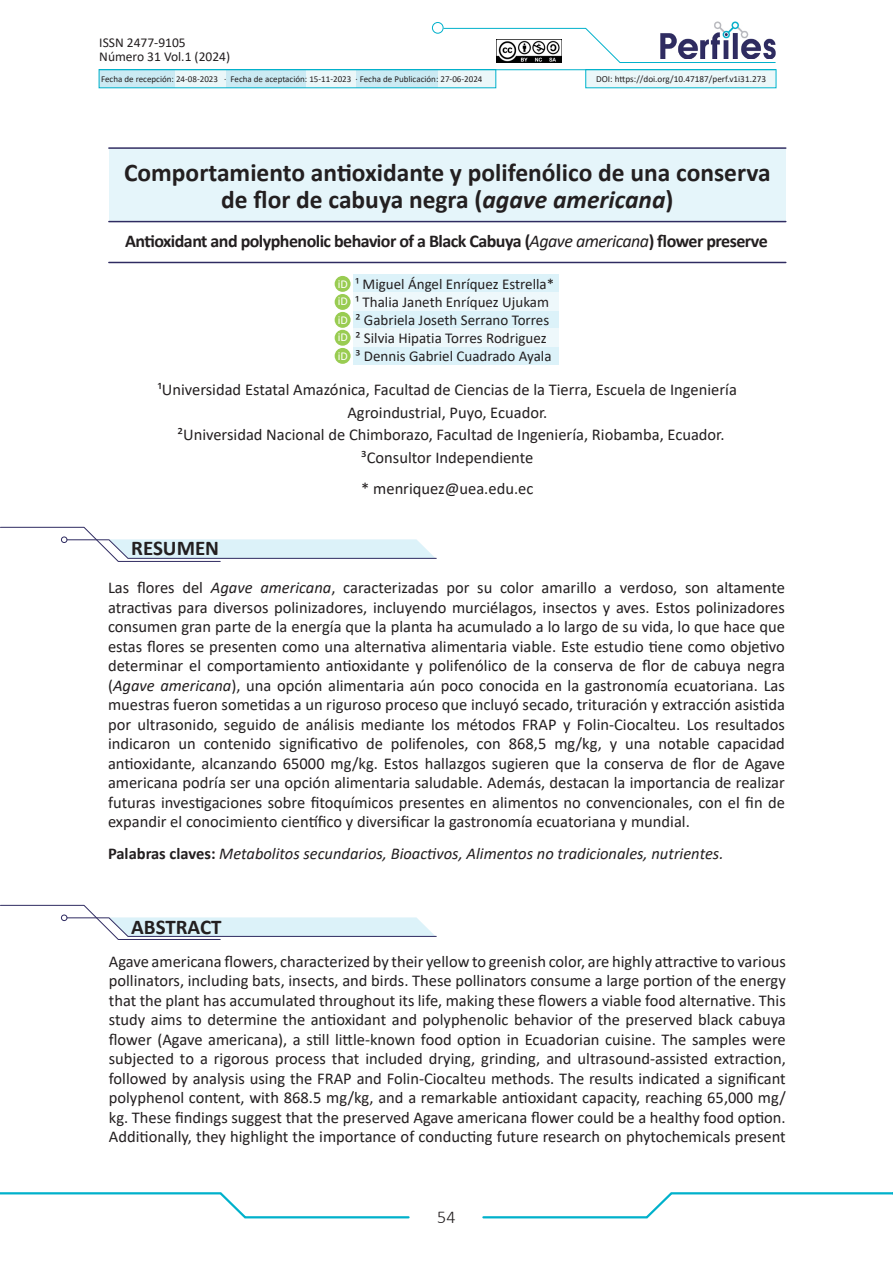
<style>
.page{position:relative;width:893px;height:1263px;background:#fff}
.page>*{position:absolute;margin:0;border:0;box-sizing:border-box;transform-origin:0 0}
.t1{font:700 25.5px/27px "Calibri";color:#231f20;text-align:center}
.ENCABEZADO{font:700 21px "Calibri";color:#231f20}
.t2{font:700 18px "Calibri";letter-spacing:-.03em;color:#231f20}
.t3{font:300 18px "Calibri";color:#231f20}
.t4{font:16.5px/19.5px "Calibri";color:#231f20;text-align:justify}
.t5{font:italic 16.5px "Calibri";color:#231f20}
.Nombres_autores{font:15px "Calibri";color:#231f20}
.t6{font:13.5px/14px "Calibri";color:#231f20}
.t7{font:12px "Calibri";color:#fff}
.t8{font:9.3px "Calibri";color:#231f20}
.t9{font:9px "Calibri";color:#231f20}
.s1{font-style:italic}
.s2{font-weight:400;font-style:italic}
.s3{font-weight:700;font-style:normal}
</style>
<div class="page">
<svg style="left:0;top:1192px;width:410px;height:27px"></svg>
<svg style="left:482px;top:1192px;width:411px;height:27px"></svg>
<svg style="left:0;top:526px;width:437px;height:36px"></svg>
<svg style="left:0;top:904px;width:437px;height:36px"></svg>
<div style="left:109px;top:150px;width:677px;height:71px;background:#e5f5fa"></div>
<hr style="left:109px;top:262px;width:677px;height:1px;background:#2f2b61">
<hr style="left:109px;top:221px;width:677px;height:1px;background:#2f2b61">
<hr style="left:109px;top:147px;width:677px;height:2px;background:#2f2b61">
<div style="left:99px;top:70px;width:397px;height:18px;background:#ebf7f9"></div>
<div style="left:227px;top:70px;width:79px;height:18px;background:#cbeaf3"></div>
<div style="left:357px;top:70px;width:81px;height:18px;background:#cbeaf3"></div>
<div style="left:99px;top:70px;width:76px;height:18px;background:#cbeaf3"></div>
<div style="left:586px;top:70px;width:190px;height:18px;background:#ebf7f9"></div>
<img style="left:714px;top:22px;width:26px;height:6px">
<div style="left:432px;top:22px;width:12px;height:12px;border:1px solid #00b1cb;border-radius:50%"></div>
<svg style="left:443px;top:28px;width:333px;height:35px"></svg>
<img style="left:496px;top:39px;width:65px;height:23px">
<hr style="left:99px;top:69px;width:676px;height:1px;background:#00b1cb">
<div style="left:353px;top:275px;width:205px;height:18px;background:#dcf2f9"></div>
<div style="left:353px;top:311px;width:205px;height:18px;background:#dcf2f9"></div>
<div style="left:353px;top:347px;width:205px;height:18px;background:#dcf2f9"></div>
<div style="left:353px;top:293px;width:205px;height:18px;background:#eef8fb"></div>
<div style="left:353px;top:329px;width:205px;height:18px;background:#eef8fb"></div>
<div style="left:335px;top:276px;width:16px;height:16px;background:#99cc52;border-radius:50%"></div>
<div style="left:335px;top:294px;width:16px;height:16px;background:#99cc52;border-radius:50%"></div>
<div style="left:335px;top:312px;width:16px;height:16px;background:#99cc52;border-radius:50%"></div>
<div style="left:335px;top:348px;width:16px;height:16px;background:#99cc52;border-radius:50%"></div>
<div style="left:335px;top:330px;width:16px;height:16px;background:#99cc52;border-radius:50%"></div>
<p class="t6" style="left:99px;top:35px;width:88px">ISSN 2477-9105</p>
<p class="t6" style="left:99px;top:49px;width:132px">Número 31 Vol.1 (2024)</p>
<p class="t6" style="left:108px;top:37px;width:132px">ISSN 2477-9105<br>Número 31 Vol.1 (2024)</p>
<p class="t9" style="left:101px;top:73px;width:383px">Fecha de recepción: 24-08-2023 · Fecha de aceptación: 15-11-2023 · Fecha de Publicación: 27-06-2024</p>
<p class="t8" style="left:596px;top:73px;width:171px">DOI: https://doi.org/10.47187/perf.v1i31.273</p>
<p class="t1" style="left:124px;top:159px;width:648px">Comportamiento antioxidante y polifenólico de una conserva de flor de cabuya negra (<span class="s1">agave americana</span>)</p>
<p class="t2" style="left:125px;top:228px;width:644px">Antioxidant and polyphenolic behavior of a Black Cabuya (<span class="s2">Agave americana</span>) flower preserve</p>
<p class="t7" style="left:338px;top:275px;width:12px">iD</p>
<p class="t7" style="left:338px;top:311px;width:12px">iD</p>
<p class="t7" style="left:338px;top:347px;width:12px">iD</p>
<p class="t7" style="left:338px;top:293px;width:12px">iD</p>
<p class="t7" style="left:338px;top:329px;width:12px">iD</p>
<p class="Nombres_autores" style="left:355px;top:273px;width:200px">¹ Miguel Ángel Enríquez Estrella*</p>
<p class="Nombres_autores" style="left:355px;top:309px;width:195px">² Gabriela Joseth Serrano Torres</p>
<p class="Nombres_autores" style="left:355px;top:345px;width:198px">³ Dennis Gabriel Cuadrado Ayala</p>
<p class="Nombres_autores" style="left:355px;top:291px;width:195px">¹ Thalia Janeth Enríquez Ujukam</p>
<p class="Nombres_autores" style="left:355px;top:327px;width:193px">² Silvia Hipatia Torres Rodriguez</p>
<p class="t4" style="left:158px;top:378px;width:581px;line-height:22.5px;text-align:center">¹Universidad Estatal Amazónica, Facultad de Ciencias de la Tierra, Escuela de Ingeniería Agroindustrial, Puyo, Ecuador.<br>²Universidad Nacional de Chimborazo, Facultad de Ingeniería, Riobamba, Ecuador.<br>³Consultor Independiente</p>
<p class="t4" style="left:361px;top:478px;width:174px">* menriquez@uea.edu.ec</p>
<p class="ENCABEZADO" style="left:131px;top:534px;width:89px">RESUMEN</p>
<p class="t4" style="left:108px;top:578px;width:678px">Las flores del <span class="s1">Agave americana</span>, caracterizadas por su color amarillo a verdoso, son altamente atractivas para diversos polinizadores, incluyendo murciélagos, insectos y aves. Estos polinizadores consumen gran parte de la energía que la planta ha acumulado a lo largo de su vida, lo que hace que estas flores se presenten como una alternativa alimentaria viable. Este estudio tiene como objetivo determinar el comportamiento antioxidante y polifenólico de la conserva de flor de cabuya negra (<span class="s1">Agave americana</span>), una opción alimentaria aún poco conocida en la gastronomía ecuatoriana. Las muestras fueron sometidas a un riguroso proceso que incluyó secado, trituración y extracción asistida por ultrasonido, seguido de análisis mediante los métodos FRAP y Folin-Ciocalteu. Los resultados indicaron un contenido significativo de polifenoles, con 868,5 mg/kg, y una notable capacidad antioxidante, alcanzando 65000 mg/kg. Estos hallazgos sugieren que la conserva de flor de Agave americana podría ser una opción alimentaria saludable. Además, destacan la importancia de realizar futuras investigaciones sobre fitoquímicos presentes en alimentos no convencionales, con el fin de expandir el conocimiento científico y diversificar la gastronomía ecuatoriana y mundial.</p>
<p class="t5" style="left:108px;top:842px;width:617px"><span class="s3">Palabras claves:</span> Metabolitos secundarios, Bioactivos, Alimentos no tradicionales, nutrientes.</p>
<p class="ENCABEZADO" style="left:131px;top:912px;width:92px">ABSTRACT</p>
<p class="t4" style="left:109px;top:951px;width:678px">Agave americana flowers, characterized by their yellow to greenish color, are highly attractive to various pollinators, including bats, insects, and birds. These pollinators consume a large portion of the energy that the plant has accumulated throughout its life, making these flowers a viable food alternative. This study aims to determine the antioxidant and polyphenolic behavior of the preserved black cabuya flower (Agave americana), a still little-known food option in Ecuadorian cuisine. The samples were subjected to a rigorous process that included drying, grinding, and ultrasound-assisted extraction, followed by analysis using the FRAP and Folin-Ciocalteu methods. The results indicated a significant polyphenol content, with 868.5 mg/kg, and a remarkable antioxidant capacity, reaching 65,000 mg/ kg. These findings suggest that the preserved Agave americana flower could be a healthy food option.<br>Additionally, they highlight the importance of conducting future research on phytochemicals present</p>
<p class="t3" style="left:437px;top:1206px;width:20px">54</p>
</div>
